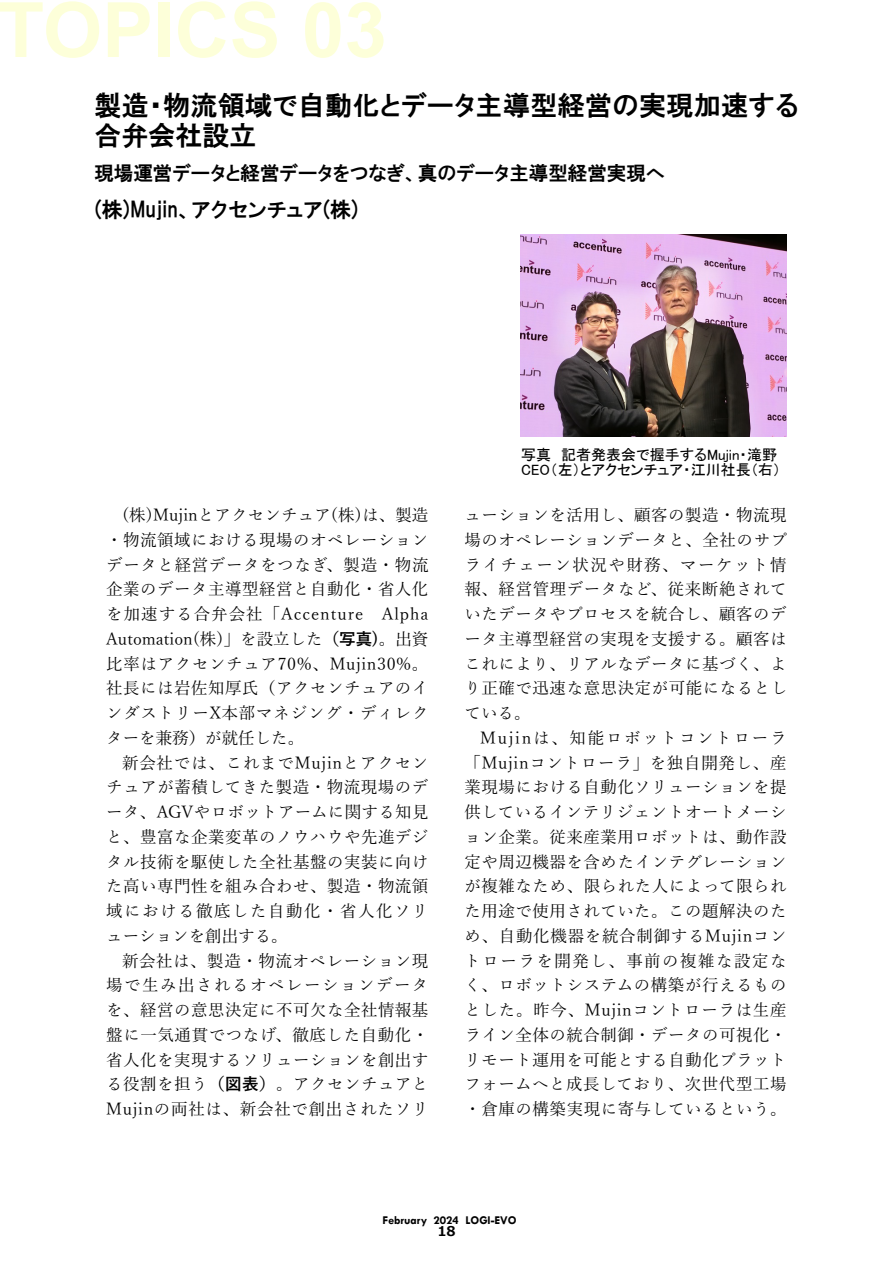
<style>
.page{position:relative;width:893px;height:1263px;background:#fff}
.page>*{position:absolute;margin:0;border:0;box-sizing:border-box;transform-origin:0 0}
.t1{font:700 76.35px "Arial";color:rgb(245 255 62/.19)}
.t2{font:27px/30px "HGP Gothic E";letter-spacing:.015em;color:#000}
.t3{font:21px "HGP Gothic E";color:#000}
.t4{font:19.5px "HGP Gothic E";color:#000}
.t5{font:16.5px/24.8px "Yu Mincho";letter-spacing:.03em;color:#000;text-align:justify}
.t6{font:15px/15px "MS P Gothic";color:#000}
.t7{font:700 13.5px "Meiryo";color:#000}
.t8{font:700 12px "Tw Cen";color:#000}
.s1{font-family:"Yu Gothic";font-weight:700}
</style>
<div class="page">
<img style="left:521px;top:235px;width:266px;height:201px">
<h1 class="t1" style="left:-2px;top:1px;width:391px">TOPICS 03</h1>
<h2 class="t2" style="left:94px;top:90px;width:705px">製造・物流領域で自動化とデータ主導型経営の実現加速する合弁会社設立</h2>
<p class="t4" style="left:94px;top:163px;width:572px">現場運営データと経営データをつなぎ、真のデータ主導型経営実現へ</p>
<p class="t3" style="left:94px;top:199px;width:266px">(株)Mujin、アクセンチュア(株)</p>
<p class="t5" style="left:106px;top:502px;width:324px;text-indent:16px">(株)Mujinとアクセンチュア(株)は、製造・物流領域における現場のオペレーションデータと経営データをつなぎ、製造・物流企業のデータ主導型経営と自動化・省人化を加速する合弁会社「Accenture Alpha Automation(株)」を設立した<span class="s1">（写真)</span>。出資比率はアクセンチュア70%、Mujin30%。社長には岩佐知厚氏（アクセンチュアのインダストリーX本部マネジング・ディレクターを兼務）が就任した。</p>
<p class="t5" style="left:106px;top:750px;width:324px;text-indent:16px">新会社では、これまでMujinとアクセンチュアが蓄積してきた製造・物流現場のデータ、AGVやロボットアームに関する知見と、豊富な企業変革のノウハウや先進デジタル技術を駆使した全社基盤の実装に向けた高い専門性を組み合わせ、製造・物流領域における徹底した自動化・省人化ソリューションを創出する。</p>
<p class="t5" style="left:106px;top:948px;width:324px;text-indent:16px">新会社は、製造・物流オペレーション現場で生み出されるオペレーションデータを、経営の意思決定に不可欠な全社情報基盤に一気通貫でつなげ、徹底した自動化・省人化を実現するソリューションを創出する役割を担う<span class="s1">（図表）</span>。アクセンチュアとMujinの両社は、新会社で創出されたソリ</p>
<p class="t6" style="left:521px;top:447px;width:261px">写真 記者発表会で握手するMujin・滝野<br>CEO（左）とアクセンチュア・江川社長（右）</p>
<p class="t5" style="left:464px;top:502px;width:324px">ューションを活用し、顧客の製造・物流現場のオペレーションデータと、全社のサプライチェーン状況や財務、マーケット情報、経営管理データなど、従来断絶されていたデータやプロセスを統合し、顧客のデータ主導型経営の実現を支援する。顧客はこれにより、リアルなデータに基づく、より正確で迅速な意思決定が可能になるとしている。</p>
<p class="t5" style="left:464px;top:725px;width:324px;text-indent:16px">Mujinは、知能ロボットコントローラ「Mujinコントローラ」を独自開発し、産業現場における自動化ソリューションを提供しているインテリジェントオートメーション企業。従来産業用ロボットは、動作設定や周辺機器を含めたインテグレーションが複雑なため、限られた人によって限られた用途で使用されていた。この題解決のため、自動化機器を統合制御するMujinコントローラを開発し、事前の複雑な設定なく、ロボットシステムの構築が行えるものとした。昨今、Mujinコントローラは生産ライン全体の統合制御・データの可視化・リモート運用を可能とする自動化プラットフォームへと成長しており、次世代型工場・倉庫の構築実現に寄与しているという。</p>
<p class="t8" style="left:383px;top:1215px;width:136px">February 2024 LOGI-EVO</p>
<p class="t7" style="left:437px;top:1224px;width:20px">18</p>
</div>
